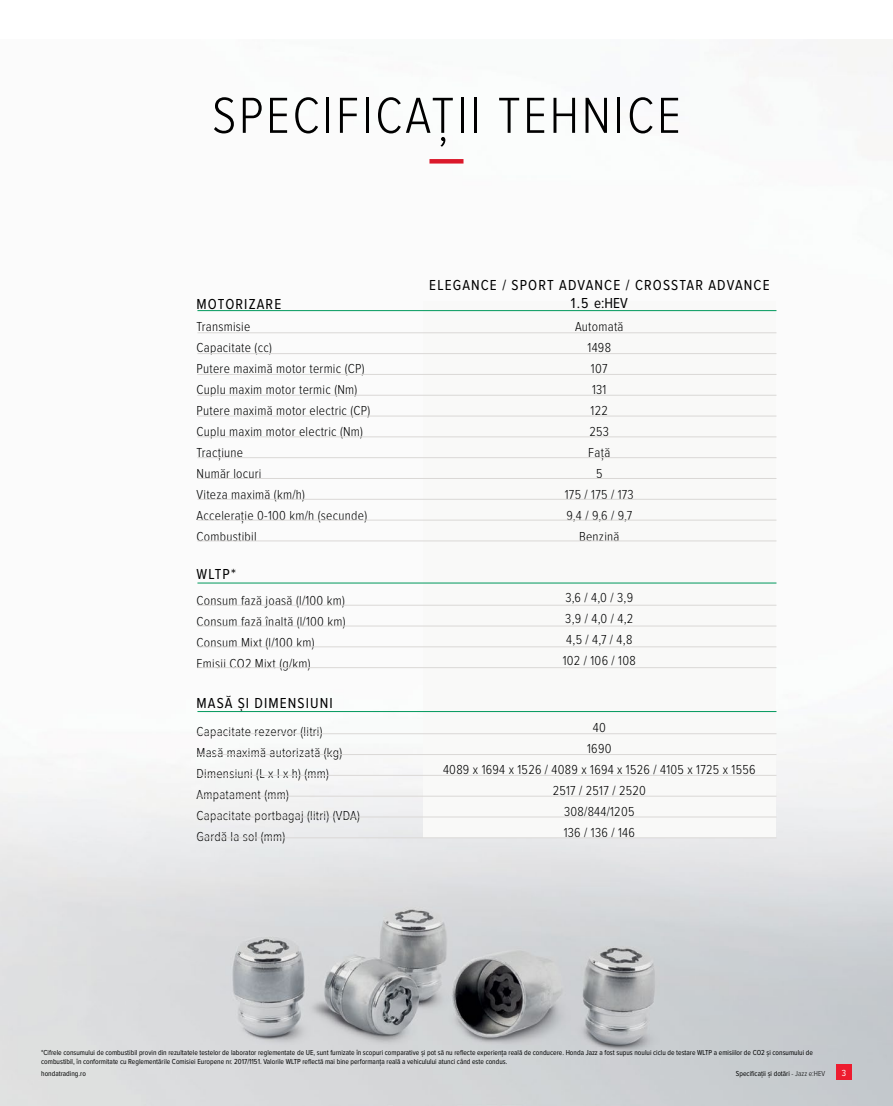
<style>
.page{position:relative;width:893px;height:1106px;background:#fff}
.page>*{position:absolute;margin:0;border:0;box-sizing:border-box;transform-origin:0 0}
.t1{font:300 52.5px "Proxima Nova Cond";letter-spacing:.05em;color:#000}
.t2{font:15px "Proxima Nova Cond";letter-spacing:.075em;color:#000}
.t3{font:300 13.5px/21px "Proxima Nova Cond";letter-spacing:.02em;color:#000101}
.t4{font:9.15px "Proxima Nova Cond";color:#fff}
.t5{font:7.5px/9px "Proxima Nova Cond";color:#000101}
.s1{font-weight:300}
</style>
<div class="page">
<img style="left:0;top:39px;width:893px;height:1067px">
<hr style="left:429px;top:159px;width:34px;height:4px;background:#db192b">
<div style="left:423px;top:301px;width:353px;height:536px;background:#f9f9f8"></div>
<hr style="left:197px;top:310px;width:579px;height:1px;background:#00985c">
<hr style="left:197px;top:583px;width:579px;height:1px;background:#00985c">
<hr style="left:197px;top:332px;width:579px;height:1px;background:#dad8d6">
<hr style="left:197px;top:605px;width:579px;height:1px;background:#dad8d6">
<hr style="left:197px;top:353px;width:579px;height:1px;background:#dad8d6">
<hr style="left:197px;top:626px;width:579px;height:1px;background:#dad8d6">
<hr style="left:197px;top:374px;width:579px;height:1px;background:#dad8d6">
<hr style="left:197px;top:646px;width:579px;height:1px;background:#dad8d6">
<hr style="left:197px;top:395px;width:579px;height:1px;background:#dad8d6">
<hr style="left:197px;top:667px;width:579px;height:1px;background:#dad8d6">
<hr style="left:197px;top:416px;width:579px;height:1px;background:#dad8d6">
<hr style="left:197px;top:436px;width:579px;height:1px;background:#dad8d6">
<hr style="left:197px;top:457px;width:579px;height:1px;background:#dad8d6">
<hr style="left:197px;top:478px;width:579px;height:1px;background:#dad8d6">
<hr style="left:197px;top:520px;width:579px;height:1px;background:#dad8d6">
<hr style="left:197px;top:499px;width:579px;height:1px;background:#dad8d6">
<hr style="left:197px;top:540px;width:579px;height:1px;background:#dad8d6">
<hr style="left:197px;top:711px;width:579px;height:1px;background:#00985c">
<hr style="left:197px;top:733px;width:579px;height:1px;background:#dad8d6">
<hr style="left:197px;top:754px;width:579px;height:1px;background:#dad8d6">
<hr style="left:197px;top:775px;width:579px;height:1px;background:#dad8d6">
<hr style="left:197px;top:796px;width:579px;height:1px;background:#dad8d6">
<hr style="left:197px;top:816px;width:579px;height:1px;background:#dad8d6">
<hr style="left:197px;top:837px;width:579px;height:1px;background:#dad8d6">
<div style="left:836px;top:1064px;width:16px;height:15px;background:#ed1c2f"></div>
<h1 class="t1" style="left:212px;top:86px;width:470px">SPECIFICAȚII TEHNICE</h1>
<p class="t2" style="left:197px;top:295px;width:86px">MOTORIZARE</p>
<p class="t3" style="left:197px;top:316px;width:175px">Transmisie<br>Capacitate (cc)<br>Putere maximă motor termic (CP)<br>Cuplu maxim motor termic (Nm)<br>Putere maximă motor electric (CP)<br>Cuplu maxim motor electric (Nm)<br>Tracțiune<br>Număr locuri<br>Viteza maximă (km/h)<br>Accelerație 0-100 km/h (secunde)<br>Combustibil</p>
<p class="t2" style="left:197px;top:565px;width:41px">WLTP*</p>
<p class="t3" style="left:197px;top:590px;width:151px">Consum fază joasă (l/100 km)<br>Consum fază înaltă (l/100 km)<br>Consum Mixt (l/100 km)<br>Emisii CO2 Mixt (g/km)</p>
<p class="t2" style="left:197px;top:695px;width:138px">MASĂ ȘI DIMENSIUNI</p>
<p class="t3" style="left:197px;top:721px;width:165px">Capacitate rezervor (litri)<br>Masă maximă autorizată (kg)<br>Dimensiuni (L x l x h) (mm)<br>Ampatament (mm)<br>Capacitate portbagaj (litri) (VDA)<br>Gardă la sol (mm)</p>
<p class="t2" style="left:429px;top:277px;width:342px">ELEGANCE / SPORT ADVANCE / CROSSTAR ADVANCE</p>
<p class="t2" style="left:571px;top:294px;width:58px">1.5 e:HEV</p>
<p class="t3" style="left:565px;top:316px;width:70px;text-align:center">Automată<br>1498<br>107<br>131<br>122<br>253<br>Față<br>5<br>175 / 175 / 173<br>9,4 / 9,6 / 9,7<br>Benzină</p>
<p class="t3" style="left:563px;top:588px;width:75px">3,6 / 4,0 / 3,9<br>3,9 / 4,0 / 4,2<br>4,5 / 4,7 / 4,8<br>102 / 106 / 108</p>
<p class="t3" style="left:443px;top:717px;width:314px;text-align:center">40<br>1690<br>4089 x 1694 x 1526 / 4089 x 1694 x 1526 / 4105 x 1725 x 1556<br>2517 / 2517 / 2520<br>308/844/1205<br>136 / 136 / 146</p>
<p class="t5" style="left:41px;top:1047px;width:773px">*Cifrele consumului de combustibil provin din rezultatele testelor de laborator reglementate de UE, sunt furnizate în scopuri comparative și pot să nu reflecte experienţa reală de conducere. Honda Jazz a fost supus noului ciclu de testare WLTP a emisiilor de CO2 și consumului de combustibil, în conformitate cu Reglementările Comisiei Europene nr. 2017/1151. Valorile WLTP reflectă mai bine performanţa reală a vehiculului atunci când este condus.</p>
<p class="t5" style="left:41px;top:1068px;width:46px">hondatrading.ro</p>
<p class="t4" style="left:842px;top:1067px;width:6px">3</p>
<p class="t5" style="left:736px;top:1068px;width:91px">Specificații și dotări <span class="s1">- Jazz e:HEV</span></p>
</div>
